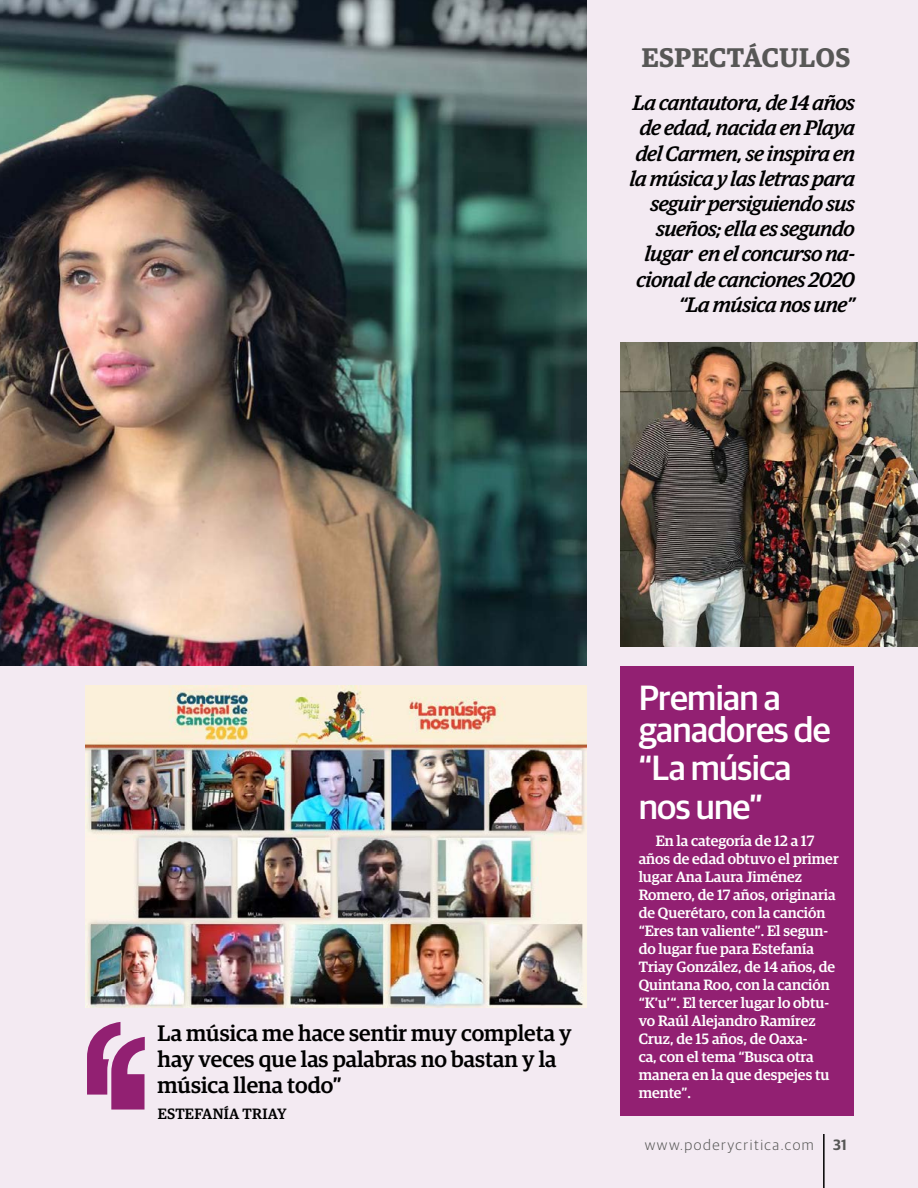
<style>
.page{position:relative;width:918px;height:1188px;background:#f3eaf2}
.page>*{position:absolute;margin:0;border:0;box-sizing:border-box;transform-origin:0 0}
.t1{font:500 35.1px/32.4px "Guardian Sans";letter-spacing:-.02em;color:#fff}
.t2{font:600 27px "Guardian Egyp";letter-spacing:.02em;color:#575756}
.t3{font:500 22.5px/25.8px "Guardian Egyp";color:#000}
.t4{font:italic 500 21px/25.2px "Guardian Egyp";letter-spacing:-.02em;color:#000;text-align:right}
.t5{font:500 15px/18px "Guardian Egyp";color:#fff}
.t6{font:300 15px "Guardian Sans";letter-spacing:.1em;color:#575756}
.t7{font:500 15px "Guardian Egyp";letter-spacing:.02em;color:#000}
.t8{font:600 15px "Guardian Sans";color:#575756}
</style>
<div class="page">
<hr style="left:823px;top:1134px;width:2px;height:54px;background:#000">
<svg style="left:87px;top:1022px;width:58px;height:88px"></svg>
<img style="left:0;top:0;width:586px;height:666px">
<img style="left:85px;top:685px;width:501px;height:323px">
<img style="left:621px;top:342px;width:297px;height:304px">
<div style="left:621px;top:666px;width:233px;height:450px;background:#922072"></div>
<h2 class="t2" style="left:642px;top:38px;width:210px">ESPECTÁCULOS</h2>
<h3 class="t4" style="left:630px;top:89px;width:227px">La cantautora, de 14 años de edad, nacida en Playa del Carmen, se inspira en la música y las letras para seguir persiguiendo sus sueños; ella es segundo lugar en el concurso na&shy;cional de canciones 2020 “La música nos une”</h3>
<h3 class="t3" style="left:158px;top:1018px;width:416px">La música me hace sentir muy completa y hay veces que las palabras no bastan y la música llena todo”</h3>
<p class="t7" style="left:158px;top:1103px;width:130px">ESTEFANÍA TRIAY</p>
<h1 class="t1" style="left:639px;top:678px;width:194px">Premian a ganadores de</h1>
<h1 class="t1" style="left:639px;top:746px;width:154px;line-height:38.4px">“La música nos une”</h1>
<p class="t5" style="left:639px;top:831px;width:201px;text-indent:17px">En la categoría de 12 a 17 años de edad obtuvo el primer lugar Ana Laura Jiménez<br>Romero, de 17 años, originaria de Querétaro, con la canción “Eres tan valiente”. El segun&shy;do lugar fue para Estefanía<br>Triay González, de 14 años, de<br>Quintana Roo, con la canción “K’u’“. El tercer lugar lo obtu&shy;vo Raúl Alejandro Ramírez<br>Cruz, de 15 años, de Oaxa-<br>ca, con el tema “Busca otra manera en la que despejes tu mente”.</p>
<p class="t6" style="left:645px;top:1134px;width:171px">www.poderycritica.com</p>
<p class="t8" style="left:833px;top:1134px;width:15px">31</p>
</div>
